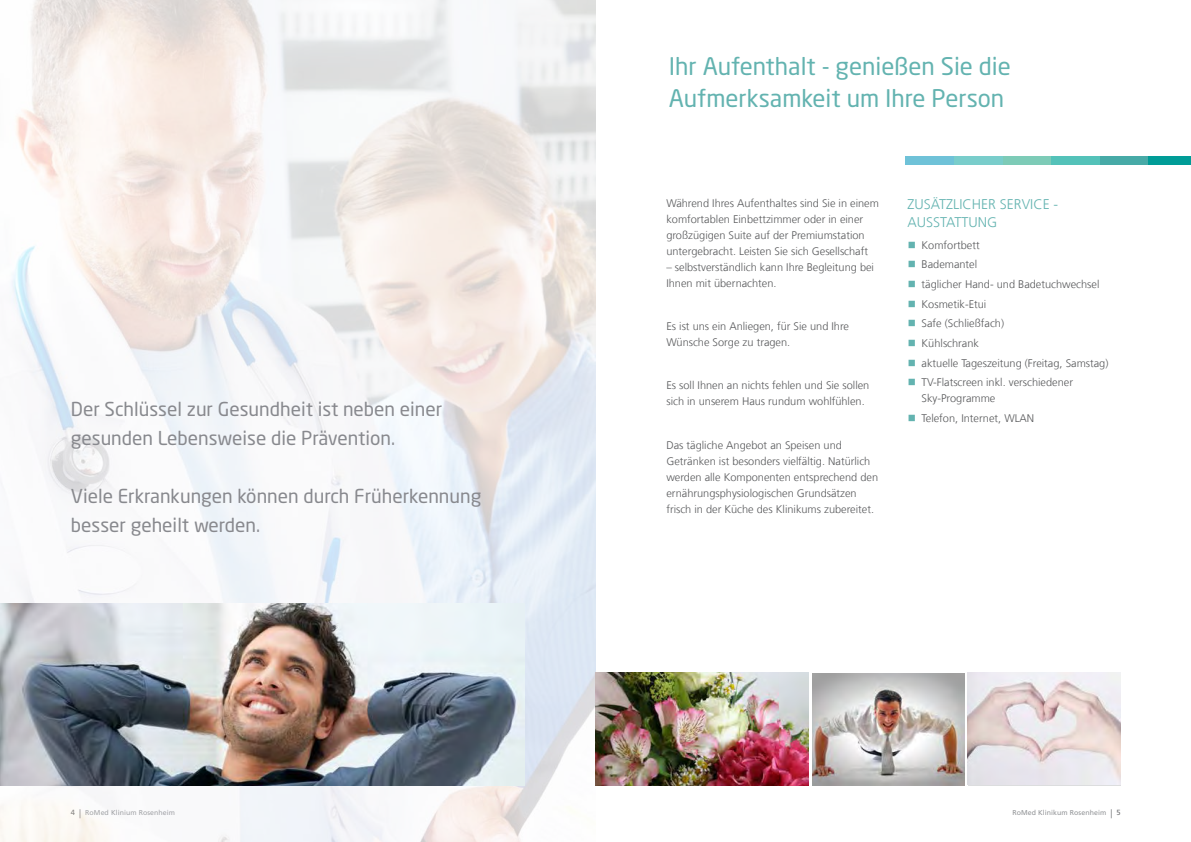
<style>
.page{position:relative;width:1191px;height:842px;background:#fff}
.page>*{position:absolute;margin:0;border:0;box-sizing:border-box;transform-origin:0 0}
.t1{font:24px/32px "Neo Sans Pro";color:#63b3b0}
.t2{font:19px/29px "Neo Sans Pro";color:#88898e}
.t3{font:300 14px/18px "Frutiger LT Com";color:#63b3b0}
.t4{font:300 11px/16px "Frutiger LT Com";color:#58595b}
.t5{font:7px "Frutiger LT Com";letter-spacing:.01em;color:#939598}
.s1{font-size:7.5px;color:#6d6e71}
.s2{font-weight:300;font-size:9px;color:#6d6e71}
</style>
<div class="page">
<img style="left:0;top:0;width:595px;height:842px">
<div style="left:905px;top:156px;width:49px;height:8px;background:#6fc2d8"></div>
<div style="left:954px;top:156px;width:48px;height:8px;background:#79cdcb"></div>
<div style="left:1002px;top:156px;width:49px;height:8px;background:#7dcbb7"></div>
<div style="left:1051px;top:156px;width:49px;height:8px;background:#54c2b9"></div>
<div style="left:1100px;top:156px;width:48px;height:8px;background:#47aaa7"></div>
<div style="left:1148px;top:156px;width:43px;height:8px;background:#009c97"></div>
<img style="left:0;top:604px;width:524px;height:181px">
<img style="left:812px;top:673px;width:152px;height:112px">
<img style="left:968px;top:673px;width:152px;height:112px">
<img style="left:595px;top:673px;width:213px;height:112px">
<h2 class="t2" style="left:71px;top:394px;width:373px">Der Schlüssel zur Gesundheit ist neben einer gesunden Lebensweise die Prävention.</h2>
<h2 class="t2" style="left:71px;top:481px;width:412px">Viele Erkrankungen können durch Früherkennung besser geheilt werden.</h2>
<h1 class="t1" style="left:669px;top:50px;width:343px">Ihr Aufenthalt - genießen Sie die<br>Aufmerksamkeit um Ihre Person</h1>
<p class="t4" style="left:666px;top:195px;width:214px">Während Ihres Aufenthaltes sind Sie in einem komfortablen Einbettzimmer oder in einer großzügigen Suite auf der Premiumstation untergebracht. Leisten Sie sich Gesellschaft</p>
<p class="t4" style="left:666px;top:259px;width:209px">– selbstverständlich kann Ihre Begleitung bei<br>Ihnen mit übernachten.</p>
<p class="t4" style="left:666px;top:318px;width:184px">Es ist uns ein Anliegen, für Sie und Ihre<br>Wünsche Sorge zu tragen.</p>
<p class="t4" style="left:666px;top:378px;width:204px">Es soll Ihnen an nichts fehlen und Sie sollen sich in unserem Haus rundum wohlfühlen.</p>
<p class="t4" style="left:666px;top:437px;width:213px">Das tägliche Angebot an Speisen und Getränken ist besonders vielfältig. Natürlich werden alle Komponenten entsprechend den ernährungsphysiologischen Grundsätzen frisch in der Küche des Klinikums zubereitet.</p>
<p class="t3" style="left:907px;top:195px;width:152px">ZUSÄTZLICHER SERVICE -<br>AUSSTATTUNG</p>
<p class="t4" style="left:921px;top:235px;width:188px;line-height:19.7px">Komfortbett<br>Bademantel<br>täglicher Hand- und Badetuchwechsel<br>Kosmetik-Etui<br>Safe (Schließfach)<br>Kühlschrank<br>aktuelle Tageszeitung (Freitag, Samstag)<br>TV-Flatscreen inkl. verschiedener</p>
<p class="t4" style="left:921px;top:389px;width:114px;line-height:19.7px">Sky-Programme<br>Telefon, Internet, WLAN</p>
<p class="t5" style="left:71px;top:808px;width:106px"><span class="s1">4</span> <span class="s2">|</span> RoMed Klinium Rosenheim</p>
<p class="t5" style="left:1012px;top:808px;width:110px">RoMed Klinikum Rosenheim <span class="s2">|</span> <span class="s1">5</span></p>
</div>
